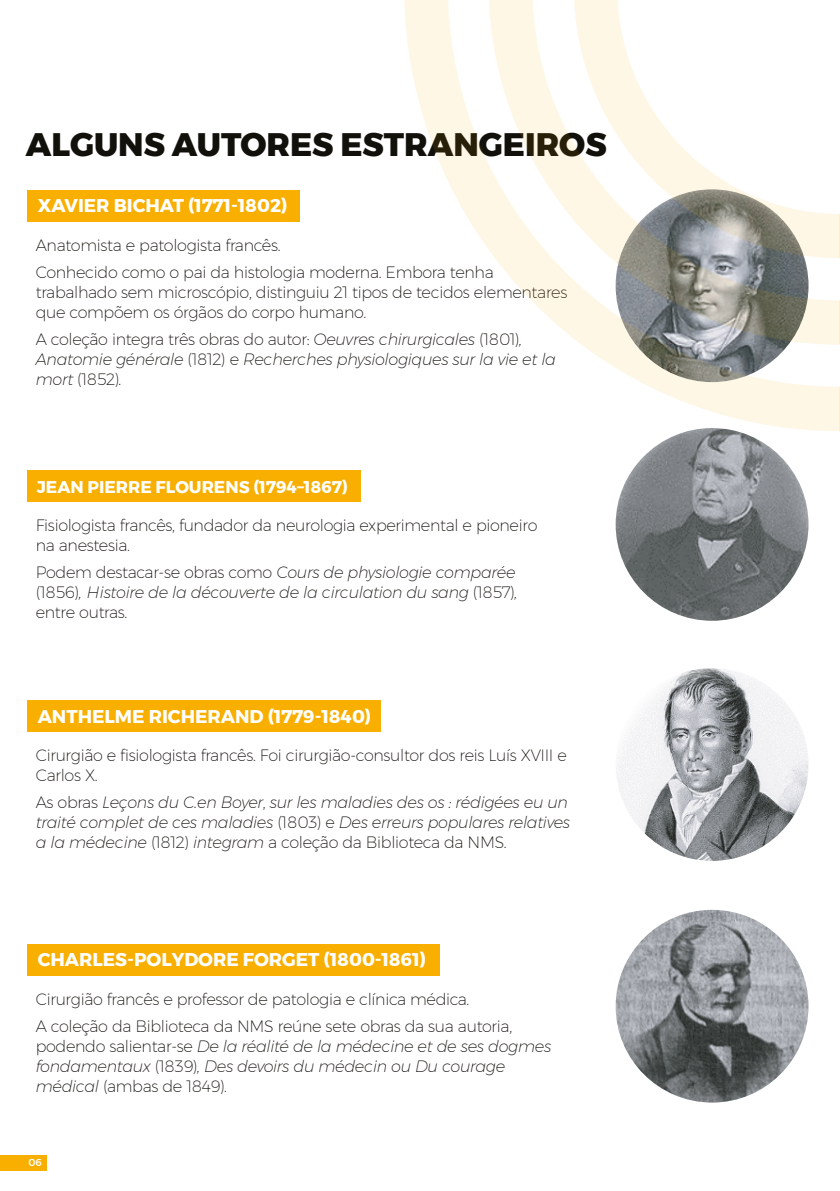
<style>
.page{position:relative;width:840px;height:1191px;background:#fff}
.page>*{position:absolute;margin:0;border:0;box-sizing:border-box;transform-origin:0 0}
.t1{font:800 32.4px "Montserrat";color:#12100b}
.t2{font:700 18.4px "Montserrat";color:#fff}
.t3{font:700 17px "Montserrat";color:#fff}
.t4{font:italic 200 16px/20px "Montserrat";letter-spacing:-.02em;color:#12100b}
.t5{font:200 16px/20px "Montserrat";letter-spacing:-.02em;color:#12100b}
.t6{font:500 10px "Montserrat";color:#fff}
.s1{font-style:normal}
</style>
<div class="page">
<svg style="left:839px;top:214px;width:1px;height:217px"></svg>
<div style="left:27px;top:190px;width:272px;height:32px;background:#f9af00"></div>
<div style="left:27px;top:470px;width:334px;height:32px;background:#f9af00"></div>
<div style="left:27px;top:700px;width:353px;height:32px;background:#f9af00"></div>
<div style="left:27px;top:943px;width:412px;height:32px;background:#f9af00"></div>
<img style="left:615px;top:668px;width:193px;height:193px;border-radius:96px">
<img style="left:615px;top:910px;width:193px;height:192px;border-radius:96px">
<img style="left:615px;top:428px;width:193px;height:193px;border-radius:96px">
<svg style="left:404px;top:0;width:435px;height:431px"></svg>
<div style="left:0;top:1155px;width:47px;height:15px;background:#f9af00"></div>
<h1 class="t1" style="left:26px;top:118px;width:582px">ALGUNS AUTORES ESTRANGEIROS</h1>
<p class="t2" style="left:38px;top:191px;width:251px">XAVIER BICHAT (1771-1802)</p>
<p class="t5" style="left:36px;top:231px;width:459px;line-height:27px">Anatomista e patologista francês.<br>Conhecido como o pai da histologia moderna. Embora tenha</p>
<p class="t5" style="left:36px;top:282px;width:533px">trabalhado sem microscópio, distinguiu 21 tipos de tecidos elementares que compõem os órgãos do corpo humano.</p>
<p class="t4" style="left:36px;top:329px;width:521px"><span class="s1">A coleção integra três obras do autor:</span> Oeuvres chirurgicales <span class="s1">(1801)</span>,<br>Anatomie générale <span class="s1">(1812) e</span> Recherches physiologiques sur la vie et la mort <span class="s1">(1852)</span>.</p>
<p class="t3" style="left:37px;top:473px;width:312px">JEAN PIERRE FLOURENS (1794–1867)</p>
<p class="t5" style="left:36px;top:515px;width:503px">Fisiologista francês, fundador da neurologia experimental e pioneiro na anestesia.</p>
<p class="t4" style="left:36px;top:562px;width:483px"><span class="s1">Podem destacar-se obras como</span> Cours de physiologie comparée <span class="s1">(1856)</span>, Histoire de la découverte de la circulation du sang <span class="s1">(1857)</span>, <span class="s1">entre outras.</span></p>
<p class="t2" style="left:38px;top:701px;width:335px">ANTHELME RICHERAND (1779-1840)</p>
<p class="t5" style="left:36px;top:745px;width:532px">Cirurgião e fisiologista francês. Foi cirurgião-consultor dos reis Luís XVIII e<br>Carlos X.</p>
<p class="t4" style="left:36px;top:792px;width:535px"><span class="s1">As obras</span> Leçons du C.en Boyer<span class="s1">,</span> sur les maladies des os : rédigées eu un traité complet de ces maladies <span class="s1">(1803) e</span> Des erreurs populares relatives a la médecine <span class="s1">(1812)</span> integram <span class="s1">a coleção da Biblioteca da NMS.</span></p>
<p class="t2" style="left:38px;top:945px;width:390px">CHARLES-POLYDORE FORGET (1800-1861)</p>
<p class="t5" style="left:36px;top:985px;width:477px;line-height:27px">Cirurgião francês e professor de patologia e clínica médica.<br>A coleção da Biblioteca da NMS reúne sete obras da sua autoria,</p>
<p class="t4" style="left:36px;top:1035px;width:516px"><span class="s1">podendo salientar-se</span> De la réalité de la médecine et de ses dogmes fondamentaux <span class="s1">(1839)</span>, Des devoirs du médecin ou Du courage médical <span class="s1">(ambas de 1849)</span>.</p>
<p class="t6" style="left:29px;top:1154px;width:15px">06</p>
</div>
